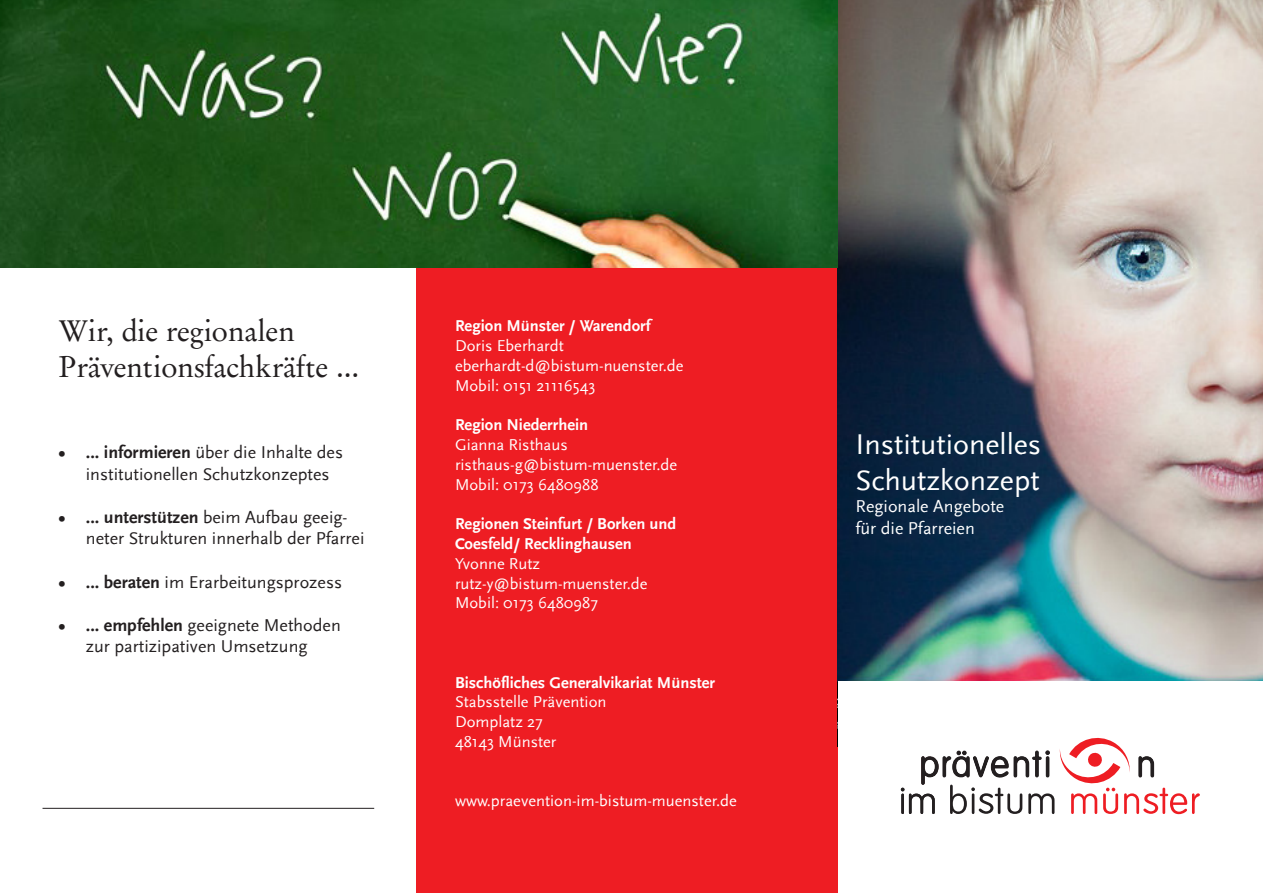
<style>
.page{position:relative;width:1263px;height:893px;background:#fff}
.page>*{position:absolute;margin:0;border:0;box-sizing:border-box;transform-origin:0 0}
.t1{font:30px/36px "Garamond No 8";color:#231f20}
.t2{font:30px "Scala Sans";color:#fff}
.t3{font:18px/21.6px "Scala Sans";color:#231f20}
.t4{font:18px "Scala Sans";color:#fff}
.t5{font:16.5px/19.8px "Scala Sans";color:#fff}
.t6{font:700 16.5px "Scala Sans";color:#fff}
.s1{font-weight:700}
</style>
<div class="page">
<div style="left:417px;top:0;width:421px;height:893px;background:#ee1d23"></div>
<img style="left:838px;top:0;width:425px;height:681px">
<svg style="left:901px;top:737px;width:299px;height:77px"></svg>
<hr style="left:43px;top:808px;width:331px;height:1px;background:#231f20">
<img style="left:0;top:0;width:838px;height:268px">
<p class="t1" style="left:59px;top:312px;width:302px">Wir, die regionalen<br>Präventionsfachkräfte ...</p>
<p class="t3" style="left:86px;top:442px;width:259px;text-indent:-27px"><span class="s1">• ... informieren</span> über die Inhalte des institutionellen Schutzkonzeptes</p>
<p class="t3" style="left:86px;top:507px;width:280px;text-indent:-27px"><span class="s1">• ... unterstützen</span> beim Aufbau geeig&shy;neter Strukturen innerhalb der Pfarrei</p>
<p class="t3" style="left:59px;top:571px;width:285px"><span class="s1">• ... beraten</span> im Erarbeitungsprozess</p>
<p class="t3" style="left:59px;top:615px;width:283px;text-align:center"><span class="s1">• ... empfehlen</span> geeignete Methoden zur partizipativen Umsetzung</p>
<p class="t6" style="left:455px;top:316px;width:197px">Region Münster / Warendorf</p>
<p class="t5" style="left:455px;top:336px;width:110px">Doris Eberhardt</p>
<p class="t5" style="left:455px;top:356px;width:230px">eberhardt-d@bistum-nuenster.de</p>
<p class="t5" style="left:455px;top:376px;width:142px">Mobil: 0151 21116543</p>
<p class="t6" style="left:455px;top:415px;width:135px">Region Niederrhein</p>
<p class="t5" style="left:455px;top:435px;width:114px">Gianna Risthaus</p>
<p class="t5" style="left:455px;top:455px;width:224px">risthaus-g@bistum-muenster.de</p>
<p class="t5" style="left:455px;top:475px;width:145px">Mobil: 0173 6480988</p>
<p class="t6" style="left:455px;top:514px;width:223px">Regionen Steinfurt / Borken und</p>
<p class="t6" style="left:455px;top:534px;width:178px">Coesfeld/ Recklinghausen</p>
<p class="t5" style="left:455px;top:554px;width:87px">Yvonne Rutz</p>
<p class="t5" style="left:455px;top:574px;width:194px">rutz-y@bistum-muenster.de<br>Mobil: 0173 6480987</p>
<p class="t6" style="left:455px;top:673px;width:262px">Bischöfliches Generalvikariat Münster</p>
<p class="t5" style="left:455px;top:692px;width:153px">Stabsstelle Prävention</p>
<p class="t5" style="left:455px;top:712px;width:89px">Domplatz 27</p>
<p class="t5" style="left:455px;top:732px;width:103px">48143 Münster</p>
<p class="t5" style="left:455px;top:791px;width:283px">www.praevention-im-bistum-muenster.de</p>
<p class="t2" style="left:855px;top:428px;width:187px">Institutionelles</p>
<p class="t2" style="left:855px;top:464px;width:186px">Schutzkonzept</p>
<p class="t4" style="left:855px;top:496px;width:150px">Regionale Angebote</p>
<p class="t4" style="left:855px;top:518px;width:121px">für die Pfarreien</p>
</div>
